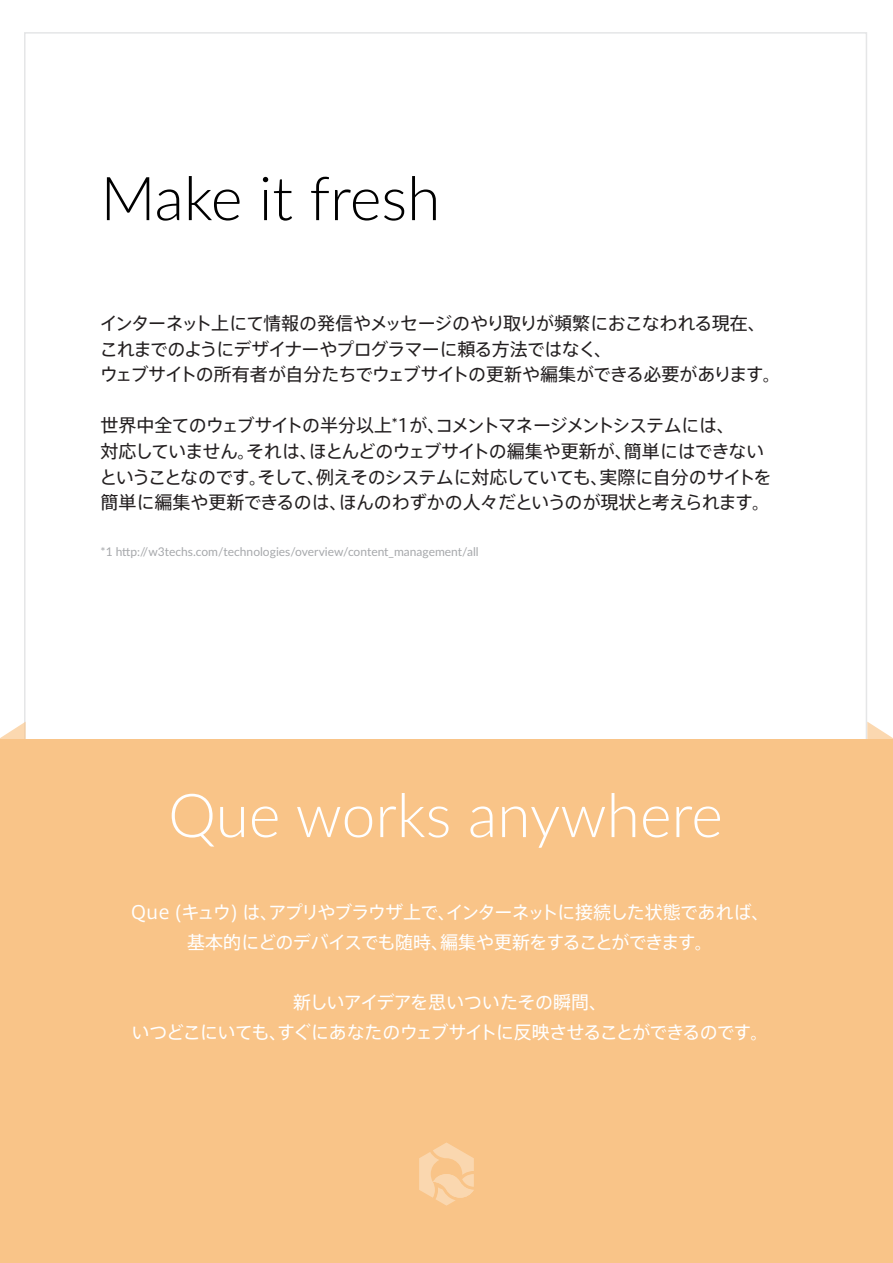
<style>
.page{position:relative;width:893px;height:1263px;background:#fff}
.page>*{position:absolute;margin:0;border:0;box-sizing:border-box;transform-origin:0 0}
.t1{font:300 60.6px "Lato";color:#fff}
.t2{font:300 60.6px "Lato";color:#000}
.t3{font:18px/25.5px "Axis Std";letter-spacing:-.045em;color:#231f20}
.t4{font:18px/30px "Axis Std";letter-spacing:-.04em;color:#fff;text-align:center}
.t5{font:12px "Lato";color:#a6a8ab}
</style>
<div class="page">
<div style="left:24px;top:32px;width:843px;height:1199px;background:#fff;border:2px solid #e5e6e7"></div>
<svg style="left:0;top:722px;width:26px;height:17px"></svg>
<svg style="left:867px;top:722px;width:26px;height:17px"></svg>
<div style="left:0;top:739px;width:893px;height:17px;background:#f9c488"></div>
<div style="left:0;top:741px;width:893px;height:522px;background:#f9c488"></div>
<svg style="left:419px;top:1142px;width:55px;height:63px"></svg>
<h1 class="t2" style="left:101px;top:156px;width:341px">Make it fresh</h1>
<p class="t3" style="left:100px;top:310px;width:683px">インターネット上にて情報の発信やメッセージのやり取りが頻繁におこなわれる現在、これまでのようにデザイナーやプログラマーに頼る方法ではなく、<br>ウェブサイトの所有者が自分たちでウェブサイトの更新や編集ができる必要があります。</p>
<p class="t3" style="left:99px;top:412px;width:674px">世界中全てのウェブサイトの半分以上*1が、コメントマネージメントシステムには、<br>対応していません。それは、ほとんどのウェブサイトの編集や更新が、簡単にはできないということなのです。そして、例えそのシステムに対応していても、実際に自分のサイトを簡単に編集や更新できるのは、ほんのわずかの人々だというのが現状と考えられます。</p>
<p class="t5" style="left:101px;top:543px;width:380px">*1 http://w3techs.com/technologies/overview/content_management/all</p>
<h1 class="t1" style="left:168px;top:773px;width:556px">Que works anywhere</h1>
<p class="t4" style="left:131px;top:895px;width:640px">Que (キュウ) は、アプリやブラウザ上で、インターネットに接続した状態であれば、基本的にどのデバイスでも随時、編集や更新をすることができます。</p>
<p class="t4" style="left:131px;top:985px;width:639px">新しいアイデアを思いついたその瞬間、<br>いつどこにいても、すぐにあなたのウェブサイトに反映させることができるのです。</p>
</div>
